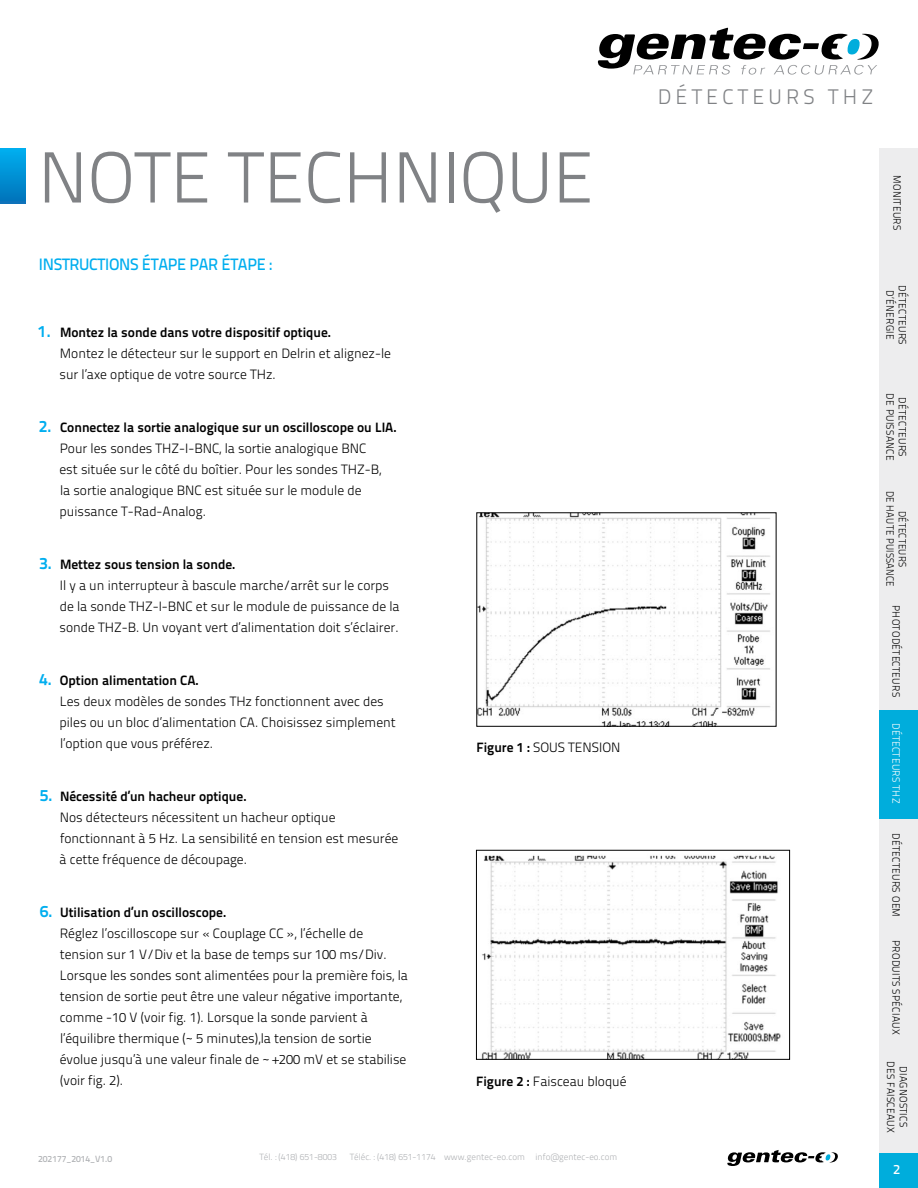
<style>
.page{position:relative;width:918px;height:1188px;background:#fff}
.page>*{position:absolute;margin:0;border:0;box-sizing:border-box;transform-origin:0 0}
.t1{font:72px "Titillium Text 22 L 250 wt";color:#808285}
.t2{font:21px "Titillium Text 22 L 250 wt";letter-spacing:.2em;color:#808285}
.t3{font:16.5px "Titillium Text 22 L 600 wt";letter-spacing:-.02em;color:#00aeef}
.t4{font:13.5px/21px "Titillium Text 22 L 250 wt";color:#000}
.t5{font:13.5px "Titillium Text 22 L 800 wt";color:#000}
.t6{font:13.5px "Titillium Text 22 L 600 wt";color:#fff}
.t7{font:10.5px/12.6px "Titillium Text 22 L 250 wt";letter-spacing:.03em;color:#000;text-align:center;scale:.95 1}
.t8{font:10.5px/12.6px "Titillium Text 22 L 250 wt";letter-spacing:.03em;color:#000;text-align:center;scale:.9 1}
.t9{font:10.5px "Titillium Text 22 L 250 wt";letter-spacing:.03em;color:#fff;scale:.95 1}
.t10{font:9px "Titillium Text 22 L 250 wt";color:#afb1b4}
.t11{font:9px "Titillium Text 22 L 600 wt";color:#afb1b4}
.s1{font-size:16.5px;color:#00aeef}
.s2{font-family:"Titillium Text 22 L 800 wt"}
</style>
<div class="page">
<div style="left:879px;top:148px;width:39px;height:1040px;background:#ededee"></div>
<div style="left:880px;top:710px;width:38px;height:108px;background:#00addc"></div>
<div style="left:879px;top:1153px;width:39px;height:35px;background:#00addc"></div>
<svg style="left:598px;top:28px;width:281px;height:47px"></svg>
<svg style="left:727px;top:1150px;width:111px;height:16px"></svg>
<div style="left:0;top:149px;width:26px;height:54px;background:linear-gradient(to bottom,#00afef,#0273ba)"></div>
<img style="left:478px;top:514px;width:292px;height:211px">
<div style="left:476px;top:512px;width:300px;height:215px;border:1px solid #000"></div>
<img style="left:481px;top:855px;width:300px;height:203px">
<div style="left:476px;top:850px;width:314px;height:210px;border:1px solid #000"></div>
<h1 class="t1" style="left:38px;top:125px;width:557px">NOTE TECHNIQUE</h1>
<p class="t3" style="left:39px;top:252px;width:235px">INSTRUCTIONS ÉTAPE PAR ÉTAPE :</p>
<p class="t5" style="left:38px;top:322px;width:295px"><span class="s1">1.</span> Montez la sonde dans votre dispositif optique.</p>
<p class="t4" style="left:59px;top:342px;width:333px">Montez le détecteur sur le support en Delrin et alignez-le sur l’axe optique de votre source THz.</p>
<p class="t5" style="left:39px;top:417px;width:359px"><span class="s1">2.</span> Connectez la sortie analogique sur un oscilloscope ou LIA.</p>
<p class="t4" style="left:59px;top:437px;width:323px">Pour les sondes THZ-I-BNC, la sortie analogique BNC est située sur le côté du boîtier. Pour les sondes THZ-B, la sortie analogique BNC est située sur le module de puissance T-Rad-Analog.</p>
<p class="t5" style="left:39px;top:554px;width:198px"><span class="s1">3.</span> Mettez sous tension la sonde.</p>
<p class="t4" style="left:59px;top:574px;width:342px">Il y a un interrupteur à bascule marche/arrêt sur le corps de la sonde THZ-I-BNC et sur le module de puissance de la sonde THZ-B. Un voyant vert d’alimentation doit s’éclairer.</p>
<p class="t5" style="left:39px;top:670px;width:161px"><span class="s1">4.</span> Option alimentation CA.</p>
<p class="t4" style="left:60px;top:690px;width:338px">Les deux modèles de sondes THz fonctionnent avec des piles ou un bloc d’alimentation CA. Choisissez simplement l’option que vous préférez.</p>
<p class="t5" style="left:40px;top:786px;width:209px"><span class="s1">5.</span> Nécessité d’un hacheur optique.</p>
<p class="t4" style="left:60px;top:806px;width:340px">Nos détecteurs nécessitent un hacheur optique fonctionnant à 5 Hz. La sensibilité en tension est mesurée à cette fréquence de découpage.</p>
<p class="t5" style="left:40px;top:902px;width:188px"><span class="s1">6.</span> Utilisation d’un oscilloscope.</p>
<p class="t4" style="left:60px;top:922px;width:350px">Réglez l’oscilloscope sur « Couplage CC », l’échelle de tension sur 1 V/Div et la base de temps sur 100 ms/Div.<br>Lorsque les sondes sont alimentées pour la première fois, la tension de sortie peut être une valeur négative importante, comme -10 V (voir fig. 1). Lorsque la sonde parvient à l’équilibre thermique (~ 5 minutes),la tension de sortie évolue jusqu’à une valeur finale de ~ +200 mV et se stabilise (voir fig. 2).</p>
<p class="t4" style="left:476px;top:736px;width:146px"><span class="s2">Figure 1 :</span> SOUS TENSION</p>
<p class="t4" style="left:476px;top:1070px;width:152px"><span class="s2">Figure 2 :</span> Faisceau bloqué</p>
<p class="t11" style="left:38px;top:1152px;width:76px">202177_2014_V1.0</p>
<p class="t10" style="left:260px;top:1151px;width:79px">Tél. : (418) 651-8003</p>
<p class="t10" style="left:350px;top:1151px;width:269px">Téléc. : (418) 651-1174 www.gentec-eo.com info@gentec-eo.com</p>
<h2 class="t2" style="left:658px;top:81px;width:217px">DÉTECTEURS THZ</h2>
<p class="t7" style="left:904px;top:175px;width:60px;rotate:90deg">MONITEURS</p>
<p class="t7" style="left:909px;top:285px;width:64px;rotate:90deg">DÉTECTEURS<br>D’ÉNERGIE</p>
<p class="t7" style="left:909px;top:393px;width:72px;rotate:90deg">DÉTECTEURS<br>DE PUISSANCE</p>
<p class="t8" style="left:909px;top:491px;width:108px;rotate:90deg">DÉTECTEURS<br>DE HAUTE PUISSANCE</p>
<p class="t7" style="left:903px;top:605px;width:98px;rotate:90deg">PHOTODÉTECTEURS</p>
<p class="t9" style="left:904px;top:723px;width:86px;rotate:90deg">DÉTECTEURS THZ</p>
<p class="t7" style="left:903px;top:833px;width:89px;rotate:90deg">DÉTECTEURS OEM</p>
<p class="t7" style="left:903px;top:940px;width:101px;rotate:90deg">PRODUITS SPÉCIAUX</p>
<p class="t7" style="left:910px;top:1061px;width:77px;rotate:90deg">DIAGNOSTICS<br>DES FAISCEAUX</p>
<p class="t6" style="left:893px;top:1159px;width:9px">2</p>
</div>
